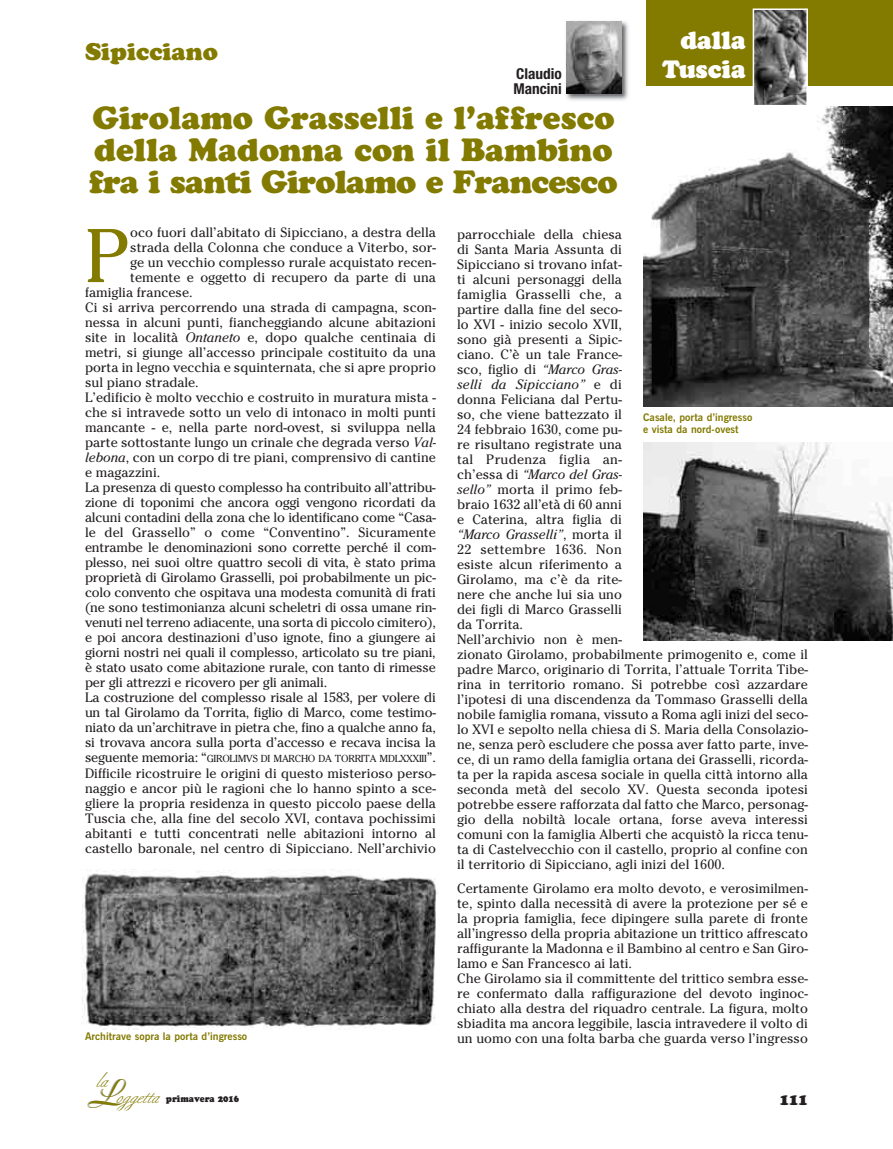
<style>
.page{position:relative;width:893px;height:1149px;background:#fff}
.page>*{position:absolute;margin:0;border:0;box-sizing:border-box;transform-origin:0 0}
.t1{font:75.45px "Cheltenham";color:#837a00}
.t2{font:900 31.95px/32px "Cooper";color:#837a00}
.t3{font:900 24px/28.8px "Cooper BT";color:#fff;text-align:right}
.t4{font:900 24px "Cooper";color:#837a00}
.t5{font:19.2px "Berthold Script";color:#837a00}
.t6{font:700 condensed 15px/15px "Helvetica Neue";color:#231f20}
.t7{font:900 15px "Cooper BT";color:#231f20}
.t8{font:13.5px/15px "Cheltenham";color:#231f20}
.t9{font:700 10.5px/12px "News Gothic BT";color:#837a00}
.t10{font:10.2px "Cheltenham";letter-spacing:-.02em;color:#231f20}
.t11{font:900 9px "Cooper BT";color:#231f20;scale:.95 1}
.s1{font-style:italic}
.s2{font-size:13.5px}
.s3{font-family:"Boulevard";font-size:35.85px;color:#a8a9ad}
</style>
<div class="page">
<div style="left:646px;top:0;width:247px;height:85px;background:#837a00"></div>
<img style="left:756px;top:12px;width:49px;height:91px">
<div style="left:753px;top:9px;width:55px;height:97px;border:2px solid #fff"></div>
<img style="left:566px;top:21px;width:63px;height:80px">
<img style="left:567px;top:21px;width:55px;height:73px">
<img style="left:644px;top:107px;width:249px;height:299px">
<img style="left:644px;top:442px;width:249px;height:198px">
<img style="left:81px;top:869px;width:357px;height:160px">
<h3 class="t4" style="left:85px;top:43px;width:134px">Sipicciano</h3>
<p class="t6" style="left:513px;top:68px;width:50px">Claudio<br>Mancini</p>
<h2 class="t2" style="left:89px;top:105px;width:530px">Girolamo Grasselli e l’affresco della Madonna con il Bambino fra i santi Girolamo e Francesco</h2>
<h3 class="t3" style="left:662px;top:29px;width:85px">dalla<br>Tuscia</h3>
<h1 class="t1" style="left:85px;top:229px;width:47px">P</h1>
<p class="t8" style="left:130px;top:226px;width:307px">oco fuori dall’abitato di Sipicciano, a destra della</p>
<p class="t8" style="left:130px;top:241px;width:307px">strada della Colonna che conduce a Viterbo, sor -</p>
<p class="t8" style="left:130px;top:256px;width:307px">ge un vecchio complesso rurale acquistato recen-</p>
<p class="t8" style="left:130px;top:271px;width:307px">temente e oggetto di recupero da parte di una</p>
<p class="t8" style="left:85px;top:286px;width:109px">famiglia francese.</p>
<p class="t8" style="left:85px;top:301px;width:352px">Ci si arriva percorrendo una strada di campagna, scon-</p>
<p class="t8" style="left:85px;top:316px;width:352px">nessa in alcuni punti, fiancheggiando alcune abitazioni</p>
<p class="t8" style="left:85px;top:331px;width:352px">site in località <span class="s1">Ontaneto</span> e, dopo qualche centinaia di</p>
<p class="t8" style="left:85px;top:346px;width:352px">metri, si giunge all’accesso principale costituito da una</p>
<p class="t8" style="left:85px;top:361px;width:352px">porta in legno vecchia e squinternata, che si apre proprio</p>
<p class="t8" style="left:85px;top:376px;width:115px">sul piano stradale.</p>
<p class="t8" style="left:85px;top:391px;width:352px">L’edificio è molto vecchio e costruito in muratura mista -</p>
<p class="t8" style="left:85px;top:406px;width:352px">che si intravede sotto un velo di intonaco in molti punti</p>
<p class="t8" style="left:85px;top:421px;width:352px">mancante - e, nella parte nord-ovest, si sviluppa nella</p>
<p class="t8" style="left:85px;top:436px;width:353px">parte sottostante lungo un crinale che degrada verso <span class="s1">Val-</span></p>
<p class="t8" style="left:85px;top:451px;width:352px"><span class="s1">lebona</span>, con un corpo di tre piani, comprensivo di cantine</p>
<p class="t8" style="left:85px;top:466px;width:77px">e magazzini.</p>
<p class="t8" style="left:85px;top:481px;width:352px">La presenza di questo complesso ha contribuito all’attribu-</p>
<p class="t8" style="left:85px;top:496px;width:352px">zione di toponimi che ancora oggi vengono ricordati da</p>
<p class="t8" style="left:85px;top:511px;width:352px">alcuni contadini della zona che lo identificano come “Casa-</p>
<p class="t8" style="left:85px;top:526px;width:352px">le del Grassello” o come “Conventino”. Sicuramente</p>
<p class="t8" style="left:85px;top:541px;width:352px">entrambe le denominazioni sono corrette perché il com-</p>
<p class="t8" style="left:85px;top:556px;width:352px">plesso, nei suoi oltre quattro secoli di vita, è stato prima</p>
<p class="t8" style="left:85px;top:571px;width:352px">proprietà di Girolamo Grasselli, poi probabilmente un pic-</p>
<p class="t8" style="left:85px;top:586px;width:352px">colo convento che ospitava una modesta comunità di frati</p>
<p class="t8" style="left:85px;top:601px;width:352px">(ne sono testimonianza alcuni scheletri di ossa umane rin-</p>
<p class="t8" style="left:85px;top:616px;width:352px">venuti nel terreno adiacente, una sorta di piccolo cimitero),</p>
<p class="t8" style="left:85px;top:631px;width:352px">e poi ancora destinazioni d’uso ignote, fino a giungere ai</p>
<p class="t8" style="left:85px;top:646px;width:352px">giorni nostri nei quali il complesso, articolato su tre piani,</p>
<p class="t8" style="left:85px;top:661px;width:352px">è stato usato come abitazione rurale, con tanto di rimesse</p>
<p class="t8" style="left:85px;top:676px;width:244px">per gli attrezzi e ricovero per gli animali.</p>
<p class="t8" style="left:85px;top:691px;width:352px">La costruzione del complesso risale al 1583, per volere di</p>
<p class="t8" style="left:85px;top:706px;width:352px">un tal Girolamo da Torrita, figlio di Marco, come testimo-</p>
<p class="t8" style="left:85px;top:721px;width:352px">niato da un’architrave in pietra che, fino a qualche anno fa,</p>
<p class="t8" style="left:85px;top:736px;width:352px">si trovava ancora sulla porta d’accesso e recava incisa la</p>
<p class="t10" style="left:85px;top:755px;width:352px"><span class="s2">seguente memoria: “</span>GIROLIMVS DI MARCHO DA TORRITA MDLXXXIII<span class="s2">”.</span></p>
<p class="t8" style="left:85px;top:766px;width:352px;text-align:justify">Difficile ricostruire le origini di questo misterioso perso&shy;naggio e ancor più le ragioni che lo hanno spinto a sce&shy;gliere la propria residenza in questo piccolo paese della Tuscia che, alla fine del secolo XVI, contava pochissimi abitanti e tutti concentrati nelle abitazioni intorno al castello baronale, nel centro di Sipicciano. Nell’archivio</p>
<p class="t9" style="left:85px;top:1030px;width:164px">Architrave sopra la porta d’ingresso</p>
<h3 class="t5" style="left:96px;top:1071px;width:13px">la</h3>
<h3 class="t5" style="left:86px;top:1087px;width:73px"><span class="s3">L</span>oggetta</h3>
<p class="t11" style="left:166px;top:1095px;width:78px">primavera 2016</p>
<p class="t8" style="left:457px;top:227px;width:352px">parrocchiale della chiesa<br>di Santa Maria Assunta di<br>Sipicciano si trovano infat-<br>ti alcuni personaggi della<br>famiglia Grasselli che, a<br>partire dalla fine del seco-<br>lo XVI - inizio secolo XVII,<br>sono già presenti a Sipic-<br>ciano. C’è un tale France-<br>sco, figlio di <span class="s1">“Marco Gras-<br>selli da Sipicciano”</span> e di<br>donna Feliciana dal Per tu -<br>so, che viene battezzato il<br>24 febbraio 1630, come pu -<br>re risultano registrate una<br>tal Prudenza figlia an -<br>ch’essa di <span class="s1">“Marco del Gras -<br>sello”</span> morta il primo feb-<br>braio 1632 all’età di 60 anni<br>e Caterina, altra figlia di<br><span class="s1">“Marco Grasselli”</span>, morta il<br>22 settembre 1636. Non<br>esiste alcun riferimento a<br>Girolamo, ma c’è da rite -<br>nere che an che lui sia uno<br>dei figli di Marco Grasselli<br>da Torrita.<br>Nell’archivio non è men-<br>zionato Girolamo, probabilmente primogenito e, come il padre Marco, originario di Torrita, l’attuale Tor rita Tibe&shy;rina in territorio romano. Si potrebbe così azzardare l’ipotesi di una discendenza da Tommaso Grasselli della nobile famiglia romana, vissuto a Roma agli inizi del seco&shy;lo XVI e sepolto nella chiesa di S. Maria della Consolazio&shy;ne, senza però escludere che possa aver fatto parte, inve&shy;ce, di un ramo della famiglia ortana dei Grasselli, ricorda&shy;ta per la rapida ascesa sociale in quella città intorno alla seconda metà del secolo XV. Questa seconda ipotesi potrebbe essere rafforzata dal fatto che Marco, personag&shy;gio della nobiltà locale ortana, forse aveva interessi comuni con la famiglia Alberti che acquistò la ricca tenu&shy;ta di Castelvecchio con il castello, proprio al confine con il territorio di Sipicciano, agli inizi del 1600.</p>
<p class="t8" style="left:457px;top:881px;width:352px">Certamente Girolamo era molto devoto, e verosimilmen&shy;te, spinto dalla necessità di avere la protezione per sé e la propria famiglia, fece dipingere sulla parete di fronte all’ingresso della propria abitazione un trittico affrescato raffigurante la Madonna e il Bambino al centro e San Giro&shy;lamo e San Francesco ai lati.<br>Che Girolamo sia il committente del trittico sembra esse&shy;re confermato dalla raffigurazione del devoto inginoc&shy;chiato alla destra del riquadro centrale. La figura, molto sbiadita ma ancora leggibile, lascia intravedere il volto di un uomo con una folta barba che guarda verso l’ingresso</p>
<p class="t9" style="left:643px;top:412px;width:111px">Casale, porta d’ingresso e vista da nord-ovest</p>
<p class="t7" style="left:780px;top:1093px;width:30px">111</p>
</div>
